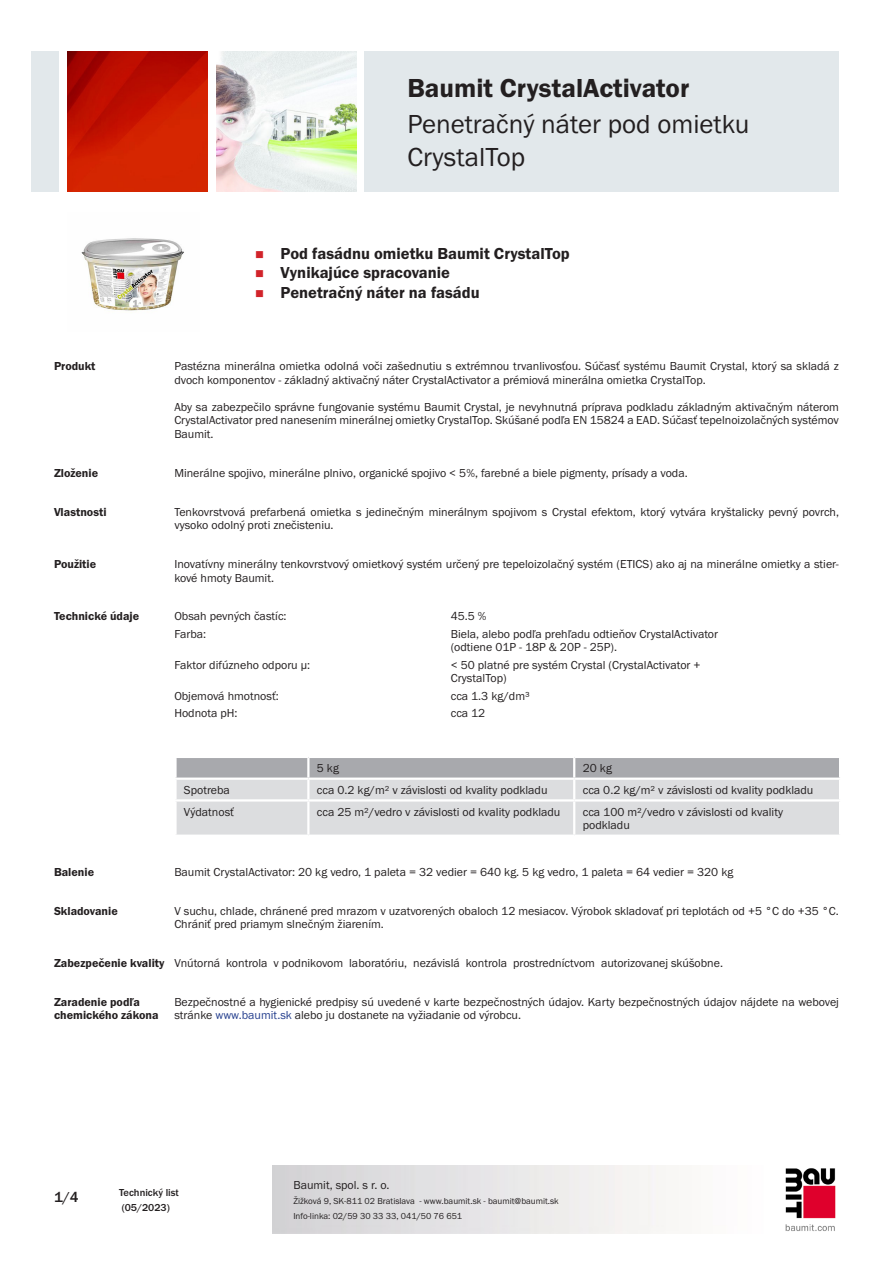
<style>
.page{position:relative;width:893px;height:1263px;background:#fff}
.page>*{position:absolute;margin:0;border:0;box-sizing:border-box;transform-origin:0 0}
.PDS_Produktname_Land{font:27px/32.4px "BM Franklin Gothic URW Boo";color:#231f20}
.PDS_Produktname{font:27px "BM Franklin Gothic URW Dem";color:#231f20}
.t1{font:16.5px "BM Franklin Gothic URW Dem";color:#231f20}
.t2{font:500 15px "BM Franklin Gothic URW";color:#231f20}
.PDS_Standard{font:12px/13.5px "BM Franklin Gothic URW Boo";color:#231f20}
.PDS_Standard_linksbü{font:12px/13.5px "BM Franklin Gothic URW Boo";color:#231f20}
.PDS_Header{font:12px/13.5px "BM Franklin Gothic URW Dem";color:#231f20}
.t3{font:500 10.5px/15px "BM Franklin Gothic URW";color:#231f20}
.t4{font:9px/15px "BM Franklin Gothic URW Boo";color:#231f20}
.s1{color:#253f8e}
</style>
<div class="page">
<img style="left:785px;top:1168px;width:51px;height:63px">
<div style="left:32px;top:51px;width:27px;height:140px;background:#e2e8eb"></div>
<img style="left:68px;top:52px;width:140px;height:139px">
<img style="left:216px;top:51px;width:141px;height:140px">
<div style="left:365px;top:51px;width:474px;height:140px;background:#e2e8eb"></div>
<img style="left:81px;top:238px;width:103px;height:73px">
<svg style="left:175px;top:757px;width:665px;height:77px;background:#d0d1d3"></svg>
<hr style="left:174px;top:799px;width:134px;height:2px;background:#fff">
<hr style="left:174px;top:801px;width:3px;height:33px;background:#fff">
<hr style="left:308px;top:799px;width:266px;height:2px;background:#fff">
<hr style="left:307px;top:801px;width:2px;height:33px;background:#fff">
<hr style="left:574px;top:799px;width:267px;height:2px;background:#fff">
<hr style="left:573px;top:801px;width:2px;height:33px;background:#fff">
<hr style="left:839px;top:801px;width:2px;height:33px;background:#fff">
<p class="PDS_Produktname" style="left:407px;top:71px;width:284px">Baumit CrystalActivator</p>
<p class="PDS_Produktname_Land" style="left:407px;top:109px;width:344px">Penetračný náter pod omietku<br>CrystalTop</p>
<p class="t1" style="left:281px;top:243px;width:291px">Pod fasádnu omietku Baumit CrystalTop</p>
<p class="t1" style="left:281px;top:263px;width:171px">Vynikajúce spracovanie</p>
<p class="t1" style="left:281px;top:282px;width:201px">Penetračný náter na fasádu</p>
<p class="PDS_Header" style="left:54px;top:360px;width:43px">Produkt</p>
<p class="PDS_Standard" style="left:174px;top:360px;width:666px">Pastézna minerálna omietka odolná voči zašednutiu s extrémnou trvanlivosťou. Súčasť systému Baumit Crystal, ktorý sa skladá z dvoch komponentov - základný aktivačný náter CrystalActivator a prémiová minerálna omietka CrystalTop.</p>
<p class="PDS_Standard" style="left:174px;top:400px;width:666px;text-align:justify">Aby sa zabezpečilo správne fungovanie systému Baumit Crystal, je nevyhnutná príprava podkladu základným aktivačným náterom CrystalActivator pred nanesením minerálnej omietky CrystalTop. Skúšané podľa EN 15824 a EAD. Súčasť tepelnoizolačných systémov Baumit.</p>
<p class="PDS_Header" style="left:54px;top:466px;width:46px">Zloženie</p>
<p class="PDS_Standard" style="left:174px;top:466px;width:515px">Minerálne spojivo, minerálne plnivo, organické spojivo &lt; 5%, farebné a biele pigmenty, prísady a voda.</p>
<p class="PDS_Header" style="left:54px;top:505px;width:54px">Vlastnosti</p>
<p class="PDS_Standard" style="left:174px;top:505px;width:666px">Tenkovrstvová prefarbená omietka s jedinečným minerálnym spojivom s Crystal efektom, ktorý vytvára kryštalicky pevný povrch, vysoko odolný proti znečisteniu.</p>
<p class="PDS_Header" style="left:54px;top:557px;width:44px">Použitie</p>
<p class="PDS_Standard" style="left:174px;top:557px;width:666px">Inovatívny minerálny tenkovrstvový omietkový systém určený pre tepeloizolačný systém (ETICS) ako aj na minerálne omietky a stier&shy;kové hmoty Baumit.</p>
<p class="PDS_Header" style="left:54px;top:610px;width:87px">Technické údaje</p>
<p class="PDS_Standard_linksbü" style="left:174px;top:610px;width:114px">Obsah pevných častíc:</p>
<p class="PDS_Standard_linksbü" style="left:451px;top:610px;width:37px">45.5 %</p>
<p class="PDS_Standard_linksbü" style="left:174px;top:627px;width:33px">Farba:</p>
<p class="PDS_Standard_linksbü" style="left:451px;top:627px;width:269px">Biela, alebo podľa prehľadu odtieňov CrystalActivator (odtiene 01P - 18P &amp; 20P - 25P).</p>
<p class="PDS_Standard_linksbü" style="left:174px;top:658px;width:137px">Faktor difúzneho odporu μ:</p>
<p class="PDS_Standard_linksbü" style="left:451px;top:658px;width:251px">&lt; 50 platné pre systém Crystal (CrystalActivator +<br>CrystalTop)</p>
<p class="PDS_Standard_linksbü" style="left:174px;top:689px;width:106px">Objemová hmotnosť:</p>
<p class="PDS_Standard_linksbü" style="left:451px;top:689px;width:80px">cca 1.3 kg/dm³</p>
<p class="PDS_Standard_linksbü" style="left:174px;top:707px;width:65px">Hodnota pH:</p>
<p class="PDS_Standard_linksbü" style="left:451px;top:707px;width:36px">cca 12</p>
<p class="PDS_Standard_linksbü" style="left:317px;top:762px;width:24px">5 kg</p>
<p class="PDS_Standard_linksbü" style="left:583px;top:762px;width:31px">20 kg</p>
<p class="PDS_Standard_linksbü" style="left:184px;top:783px;width:47px">Spotreba</p>
<p class="PDS_Standard_linksbü" style="left:317px;top:783px;width:232px">cca 0.2 kg/m² v závislosti od kvality podkladu</p>
<p class="PDS_Standard_linksbü" style="left:583px;top:783px;width:232px">cca 0.2 kg/m² v závislosti od kvality podkladu</p>
<p class="PDS_Standard_linksbü" style="left:184px;top:805px;width:52px">Výdatnosť</p>
<p class="PDS_Standard_linksbü" style="left:317px;top:805px;width:245px">cca 25 m²/vedro v závislosti od kvality podkladu</p>
<p class="PDS_Standard_linksbü" style="left:583px;top:805px;width:202px">cca 100 m²/vedro v závislosti od kvality podkladu</p>
<p class="PDS_Header" style="left:54px;top:865px;width:42px">Balenie</p>
<p class="PDS_Standard" style="left:174px;top:865px;width:561px">Baumit CrystalActivator: 20 kg vedro, 1 paleta = 32 vedier = 640 kg. 5 kg vedro, 1 paleta = 64 vedier = 320 kg</p>
<p class="PDS_Header" style="left:54px;top:904px;width:65px">Skladovanie</p>
<p class="PDS_Standard" style="left:174px;top:904px;width:666px">V suchu, chlade, chránené pred mrazom v uzatvorených obaloch 12 mesiacov. Výrobok skladovať pri teplotách od +5 °C do +35 °C.<br>Chrániť pred priamym slnečným žiarením.</p>
<p class="PDS_Header" style="left:54px;top:956px;width:112px">Zabezpečenie kvality</p>
<p class="PDS_Standard" style="left:174px;top:956px;width:550px">Vnútorná kontrola v podnikovom laboratóriu, nezávislá kontrola prostredníctvom autorizovanej skúšobne.</p>
<p class="PDS_Header" style="left:54px;top:995px;width:106px">Zaradenie podľa chemického zákona</p>
<p class="PDS_Standard" style="left:174px;top:995px;width:666px">Bezpečnostné a hygienické predpisy sú uvedené v karte bezpečnostných údajov. Karty bezpečnostných údajov nájdete na webovej stránke <span class="s1">www.baumit.sk</span> alebo ju dostanete na vyžiadanie od výrobcu.</p>
<p class="t2" style="left:54px;top:1188px;width:26px">1/4</p>
<p class="t3" style="left:119px;top:1185px;width:61px">Technický list (05/2023)</p>
<p class="PDS_Standard" style="left:293px;top:1178px;width:98px">Baumit, spol. s r. o.</p>
<p class="t4" style="left:293px;top:1193px;width:267px">Žižková 9, SK-811 02 Bratislava - www.baumit.sk - baumit@baumit.sk<br>Info-linka: 02/59 30 33 33, 041/50 76 651</p>
</div>
